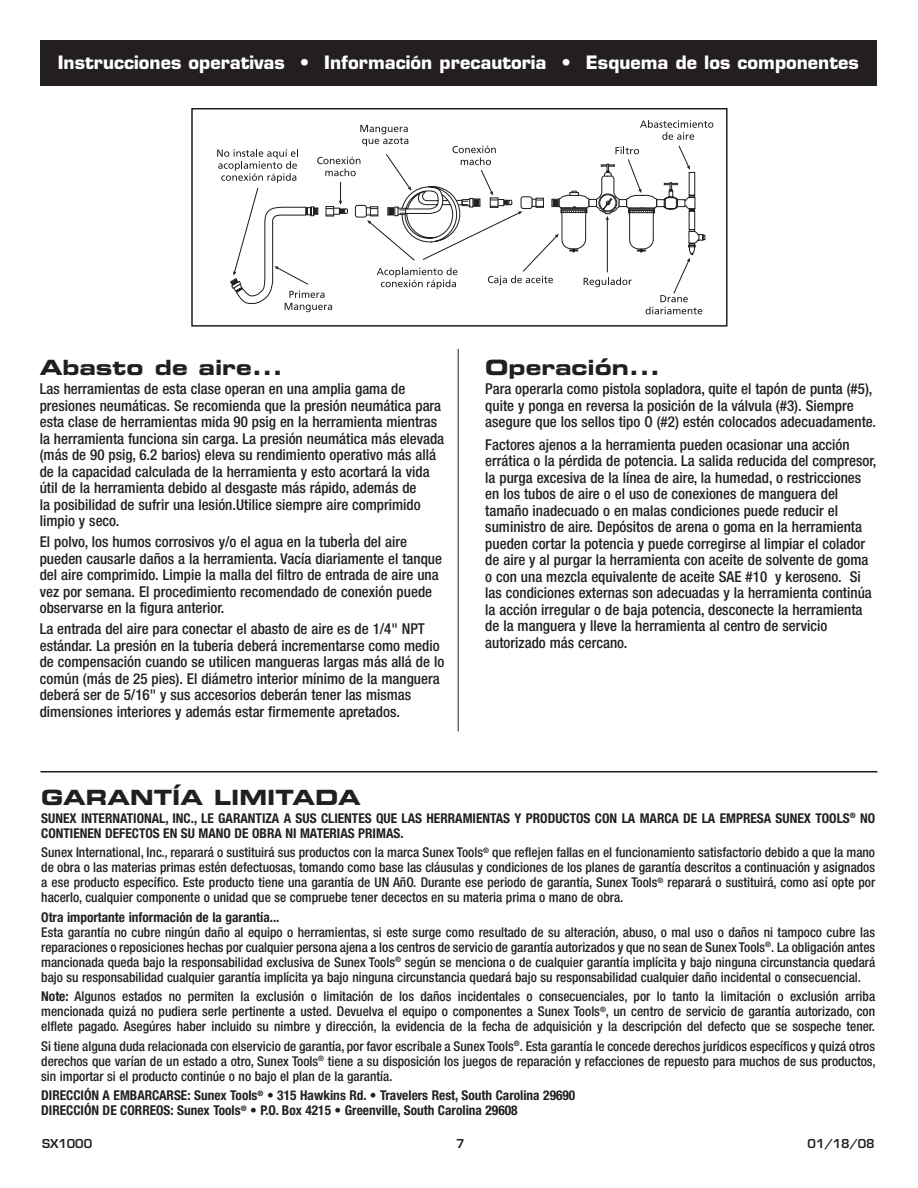
<style>
.page{position:relative;width:918px;height:1188px;background:#fff}
.page>*{position:absolute;margin:0;border:0;box-sizing:border-box;transform-origin:0 0}
.t1{font:21px "Eurostile LT Std Bold Ex 2";color:#231f20}
.t2{font:700 18px "Eurostile LT Std";color:#fff}
.t3{font:500 condensed 15px/16.5px "Helvetica Neue LT Std";color:#231f20}
.t4{font:500 condensed 13.5px/15px "Helvetica Neue LT Std";color:#231f20;text-align:justify}
.t5{font:700 condensed 13.5px "Helvetica Neue LT Std";color:#231f20}
.t6{font:600 12px "Eurostile LT Std";color:#231f20}
.s1{font-weight:700}
</style>
<div class="page">
<svg style="left:217px;top:120px;width:496px;height:194px"></svg>
<div style="left:191px;top:108px;width:537px;height:219px;border:2px solid #231f20"></div>
<hr style="left:458px;top:349px;width:1px;height:382px;background:#231f20">
<div style="left:40px;top:40px;width:837px;height:46px;background:#231f20"></div>
<hr style="left:40px;top:771px;width:838px;height:1px;background:#231f20">
<p class="t2" style="left:58px;top:52px;width:803px">Instrucciones operativas • Información precautoria • Esquema de los componentes</p>
<h1 class="t1" style="left:40px;top:353px;width:245px">Abasto de aire...</h1>
<p class="t3" style="left:40px;top:381px;width:406px">Las herramientas de esta clase operan en una amplia gama de presiones neumáticas. Se recomienda que la presión neumática para esta clase de herramientas mida 90 psig en la herramienta mientras la herramienta funciona sin carga. La presión neumática más elevada (más de 90 psig, 6.2 barios) eleva su rendimiento operativo más allá de la capacidad calculada de la herramienta y esto acortará la vida útil de la herramienta debido al desgaste más rápido, además de<br>la posibilidad de sufrir una lesión.Utilice siempre aire comprimido limpio y seco.</p>
<p class="t3" style="left:40px;top:534px;width:404px">El polvo, los humos corrosivos y/o el agua en la tuberÌa del aire pueden causarle daños a la herramienta. Vacía diariamente el tanque del aire comprimido. Limpie la malla del filtro de entrada de aire una vez por semana. El procedimiento recomendado de conexión puede observarse en la figura anterior.</p>
<p class="t3" style="left:40px;top:621px;width:406px">La entrada del aire para conectar el abasto de aire es de 1/4" NPT estándar. La presión en la tubería deberá incrementarse como medio de compensación cuando se utilicen mangueras largas más allá de lo común (más de 25 pies). El diámetro interior mínimo de la manguera deberá ser de 5/16" y sus accesorios deberán tener las mismas dimensiones interiores y además estar firmemente apretados.</p>
<h1 class="t1" style="left:485px;top:353px;width:176px">Operación...</h1>
<p class="t3" style="left:485px;top:380px;width:392px">Para operarla como pistola sopladora, quite el tapón de punta (#5), quite y ponga en reversa la posición de la válvula (#3). Siempre asegure que los sellos tipo O (#2) estén colocados adecuadamente.</p>
<p class="t3" style="left:485px;top:436px;width:393px">Factores ajenos a la herramienta pueden ocasionar una acción errática o la pérdida de potencia. La salida reducida del compresor, la purga excesiva de la línea de aire, la humedad, o restricciones en los tubos de aire o el uso de conexiones de manguera del tamaño inadecuado o en malas condiciones puede reducir el suministro de aire. Depósitos de arena o goma en la herramienta pueden cortar la potencia y puede corregirse al limpiar el colador de aire y al purgar la herramienta con aceite de solvente de goma o con una mezcla equivalente de aceite SAE #10 y keroseno. Si las condiciones externas son adecuadas y la herramienta continúa la acción irregular o de baja potencia, desconecte la herramienta de la manguera y lleve la herramienta al centro de servicio autorizado más cercano.</p>
<h1 class="t1" style="left:41px;top:782px;width:210px">GARANTía Limitada</h1>
<p class="t5" style="left:41px;top:810px;width:9px">SUNEX</p>
<p class="t5" style="left:81px;top:810px;width:8px">INTERN</p>
<p class="t5" style="left:120px;top:810px;width:14px">ATION</p>
<p class="t5" style="left:152px;top:810px;width:152px">AL, INC ., LE GARANTI ZA A SUS</p>
<p class="t5" style="left:321px;top:810px;width:8px">CLIENTES</p>
<p class="t5" style="left:376px;top:810px;width:59px">QUE LAS HERR</p>
<p class="t5" style="left:455px;top:810px;width:16px">AMIENT</p>
<p class="t5" style="left:496px;top:810px;width:39px">ASYPRODUCTOS</p>
<p class="t5" style="left:595px;top:810px;width:9px">CON</p>
<p class="t5" style="left:622px;top:810px;width:107px">LA MARCA DE LA EMPRES</p>
<p class="t5" style="left:764px;top:810px;width:20px">A SUNEX</p>
<p class="t5" style="left:815px;top:810px;width:8px">TOOLS</p>
<p class="t5" style="left:850px;top:810px;width:19px"><sup>®</sup> NO</p>
<p class="t5" style="left:41px;top:825px;width:8px">CONTIENEN</p>
<p class="t5" style="left:105px;top:825px;width:8px">DEFECTOS</p>
<p class="t5" style="left:163px;top:825px;width:161px">ENSUMANODEOBRA NIMATERI</p>
<p class="t5" style="left:340px;top:825px;width:26px">AS PRIM</p>
<p class="t4" style="left:41px;top:823px;width:835px;line-height:19.5px;text-indent:345px"><span class="s1">AS.<br></span>Sunex International, Inc., reparará o sustituirá sus productos con la marca Sunex Tools<sup>®</sup> que reflejen fallas en el funcionamiento satisfactorio debido a que la mano</p>
<p class="t4" style="left:41px;top:860px;width:836px">de obra o las materias primas estén defectuosas, tomando como base las cláusulas y condiciones de los planes de garantía descritos a continuación y asignados a ese producto específico. Este producto tiene una garantía de UN AñO. Durante ese periodo de garantía, Sunex Tools<sup>®</sup> reparará o sustituirá, como así opte por hacerlo, cualquier componente o unidad que se compruebe tener decectos en su materia prima o mano de obra.</p>
<p class="t5" style="left:41px;top:909px;width:240px">Otra importante información de la garantía...</p>
<p class="t4" style="left:41px;top:924px;width:835px">Esta garantía no cubre ningún daño al equipo o herramientas, si este surge como resultado de su alteración, abuso, o mal uso o daños ni tampoco cubre las reparaciones o reposiciones hechas por cualquier persona ajena a los centros de servicio de garantía autorizados y que no sean de Sunex Tools<sup>®</sup>. La obligación antes mancionada queda bajo la responsabilidad exclusiva de Sunex Tools<sup>®</sup> según se menciona o de cualquier garantía implícita y bajo ninguna circunstancia quedará bajo su responsabilidad cualquier garantía implícita ya bajo ninguna circunstancia quedará bajo su responsabilidad cualquier daño incidental o consecuencial.</p>
<p class="t4" style="left:41px;top:989px;width:835px"><span class="s1">Note:</span> Algunos estados no permiten la exclusión o limitación de los daños incidentales o consecuenciales, por lo tanto la limitación o exclusión arriba mencionada quizá no pudiera serle pertinente a usted. Devuelva el equipo o componentes a Sunex Tools<sup>®</sup>, un centro de servicio de garantía autorizado, con elflete pagado. Asegúres haber incluido su nimbre y dirección, la evidencia de la fecha de adquisición y la descripción del defecto que se sospeche tener.</p>
<p class="t4" style="left:41px;top:1038px;width:836px">Si tiene alguna duda relacionada con elservicio de garantía, por favor escríbale a Sunex Tools<sup>®</sup>. Esta garantía le concede derechos jurídicos específicos y quizá otros derechos que varían de un estado a otro, Sunex Tools<sup>®</sup> tiene a su disposición los juegos de reparación y refacciones de repuesto para muchos de sus productos, sin importar si el producto continúe o no bajo el plan de la garantía.</p>
<p class="t5" style="left:41px;top:1087px;width:7px">DIRECCI</p>
<p class="t5" style="left:84px;top:1087px;width:493px">ÓN A EMBARCARSE: Sunex Tools<sup>®</sup> • 315 Hawkins Rd. • Travelers Rest, South Carolina 29690</p>
<p class="t5" style="left:41px;top:1102px;width:7px">DIRECCI</p>
<p class="t5" style="left:84px;top:1102px;width:45px">ÓNDE CORREOS</p>
<p class="t5" style="left:171px;top:1102px;width:349px">: Sunex Tools<sup>®</sup> • P.O. Box 4215 • Greenville, South Carolina 29608</p>
<p class="t6" style="left:42px;top:1136px;width:52px">SX1000</p>
<p class="t6" style="left:808px;top:1136px;width:69px">01/18/08</p>
</div>
